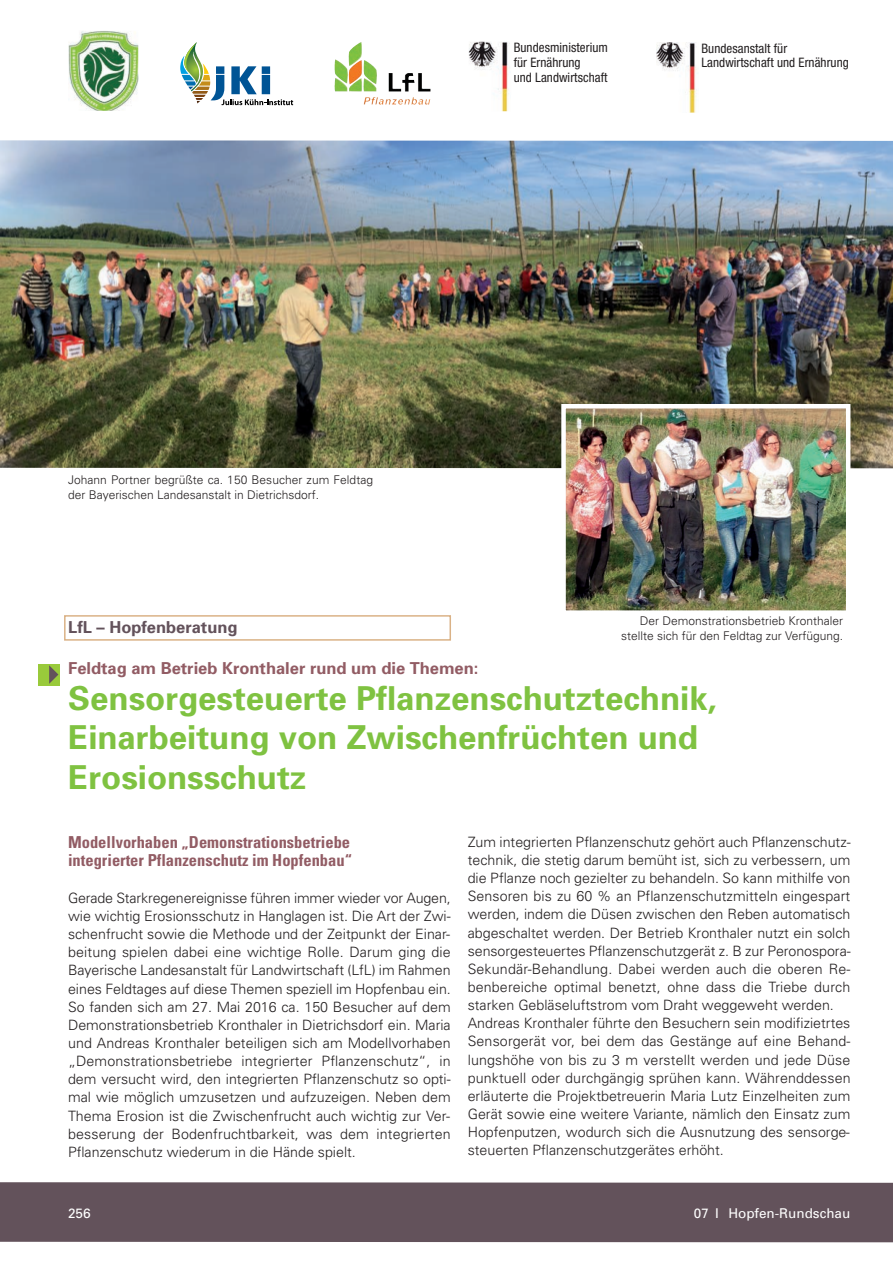
<style>
.page{position:relative;width:893px;height:1263px;background:#fff}
.page>*{position:absolute;margin:0;border:0;box-sizing:border-box;transform-origin:0 0}
.t1{font:700 33px/39.6px "Univers";color:#7fc241}
.t2{font:700 condensed 16.5px/18.1px "Univers";color:#925c64}
.t3{font:700 16.5px "Univers";color:#925c64}
.t4{font:700 16.5px "Univers";color:#63525b}
.t5{font:300 14.25px/18.1px "Univers";color:#231f20;text-align:justify}
.t6{font:13.5px "Univers";letter-spacing:-.005em;color:#fff}
.t7{font:condensed 13.05px/14.2px "Helvetica Neue LT";letter-spacing:.005em;color:#231f20}
.t8{font:300 12px/15px "Univers";color:#231f20}
</style>
<div class="page">
<div style="left:0;top:1182px;width:893px;height:60px;background:#63525b"></div>
<div style="left:64px;top:615px;width:387px;height:26px;border:2px solid #dab286"></div>
<div style="left:39px;top:664px;width:21px;height:21px;background:#99ca3b"></div>
<svg style="left:49px;top:665px;width:9px;height:19px"></svg>
<img style="left:0;top:140px;width:893px;height:328px">
<img style="left:335px;top:42px;width:95px;height:50px">
<img style="left:68px;top:31px;width:70px;height:80px">
<svg style="left:180px;top:42px;width:113px;height:63px"></svg>
<img style="left:656px;top:42px;width:41px;height:70px">
<img style="left:469px;top:42px;width:41px;height:69px">
<img style="left:566px;top:409px;width:279px;height:201px">
<div style="left:561px;top:404px;width:289px;height:211px;border:4px solid #fff"></div>
<p class="t7" style="left:514px;top:40px;width:96px;line-height:15.6px">Bundesministerium für Ernährung</p>
<p class="t7" style="left:514px;top:71px;width:95px">und Landwirtschaft</p>
<p class="t7" style="left:701px;top:42px;width:149px">Bundesanstalt für<br>Landwirtschaft und Ernährung</p>
<p class="t8" style="left:68px;top:473px;width:307px">Johann Portner begrüßte ca. 150 Besucher zum Feldtag der Bayerischen Landesanstalt in Dietrichsdorf.</p>
<p class="t8" style="left:621px;top:615px;width:223px;text-align:right">Der Demonstrationsbetrieb Kronthaler stellte sich für den Feldtag zur Verfügung.</p>
<p class="t4" style="left:68px;top:621px;width:171px">LfL – Hopfenberatung</p>
<p class="t3" style="left:68px;top:662px;width:412px">Feldtag am Betrieb Kronthaler rund um die Themen:</p>
<h1 class="t1" style="left:68px;top:681px;width:650px">Sensorgesteuerte Pflanzenschutztechnik,<br>Einarbeitung von Zwischenfrüchten und<br>Erosionsschutz</h1>
<p class="t2" style="left:68px;top:835px;width:285px">Modellvorhaben „Demonstrationsbetriebe integrierter Pflanzenschutz im Hopfenbau“</p>
<p class="t5" style="left:68px;top:890px;width:384px">Gerade Starkregenereignisse führen immer wieder vor Augen, wie wichtig Erosionsschutz in Hanglagen ist. Die Art der Zwi&shy;schenfrucht sowie die Methode und der Zeitpunkt der Einar&shy;beitung spielen dabei eine wichtige Rolle. Darum ging die Bayerische Landesanstalt für Landwirtschaft (LfL) im Rahmen eines Feldtages auf diese Themen speziell im Hopfenbau ein.<br>So fanden sich am 27. Mai 2016 ca. 150 Besucher auf dem Demonstrationsbetrieb Kronthaler in Dietrichsdorf ein. Maria und Andreas Kronthaler beteiligen sich am Modellvorhaben „Demonstrationsbetriebe integrierter Pflanzenschutz“, in dem versucht wird, den integrierten Pflanzenschutz so opti&shy;mal wie möglich umzusetzen und aufzuzeigen. Neben dem Thema Erosion ist die Zwischenfrucht auch wichtig zur Ver&shy;besserung der Bodenfruchtbarkeit, was dem integrierten Pflanzenschutz wiederum in die Hände spielt.</p>
<p class="t5" style="left:468px;top:834px;width:384px;text-align:left">Zum integrierten Pflanzenschutz gehört auch Pflanzenschutz&shy;technik, die stetig darum bemüht ist, sich zu verbessern, um die Pflanze noch gezielter zu behandeln. So kann mithilfe von Sensoren bis zu 60 % an Pflanzenschutzmitteln eingespart werden, indem die Düsen zwischen den Reben automatisch abgeschaltet werden. Der Betrieb Kronthaler nutzt ein solch sensorgesteuertes Pflanzenschutzgerät z. B zur Peronospora-Sekundär-Behandlung. Dabei werden auch die oberen Re&shy;benbereiche optimal benetzt, ohne dass die Triebe durch starken Gebläseluftstrom vom Draht weggeweht werden.<br>Andreas Kronthaler führte den Besuchern sein modifizietrtes Sensorgerät vor, bei dem das Gestänge auf eine Behand&shy;lungshöhe von bis zu 3 m verstellt werden und jede Düse punktuell oder durchgängig sprühen kann. Währenddessen erläuterte die Projektbetreuerin Maria Lutz Einzelheiten zum Gerät sowie eine weitere Variante, nämlich den Einsatz zum Hopfenputzen, wodurch sich die Ausnutzung des sensorge&shy;steuerten Pflanzenschutzgerätes erhöht.</p>
<p class="t6" style="left:68px;top:1208px;width:24px">256</p>
<p class="t6" style="left:694px;top:1208px;width:158px">07 I Hopfen-Rundschau</p>
</div>
